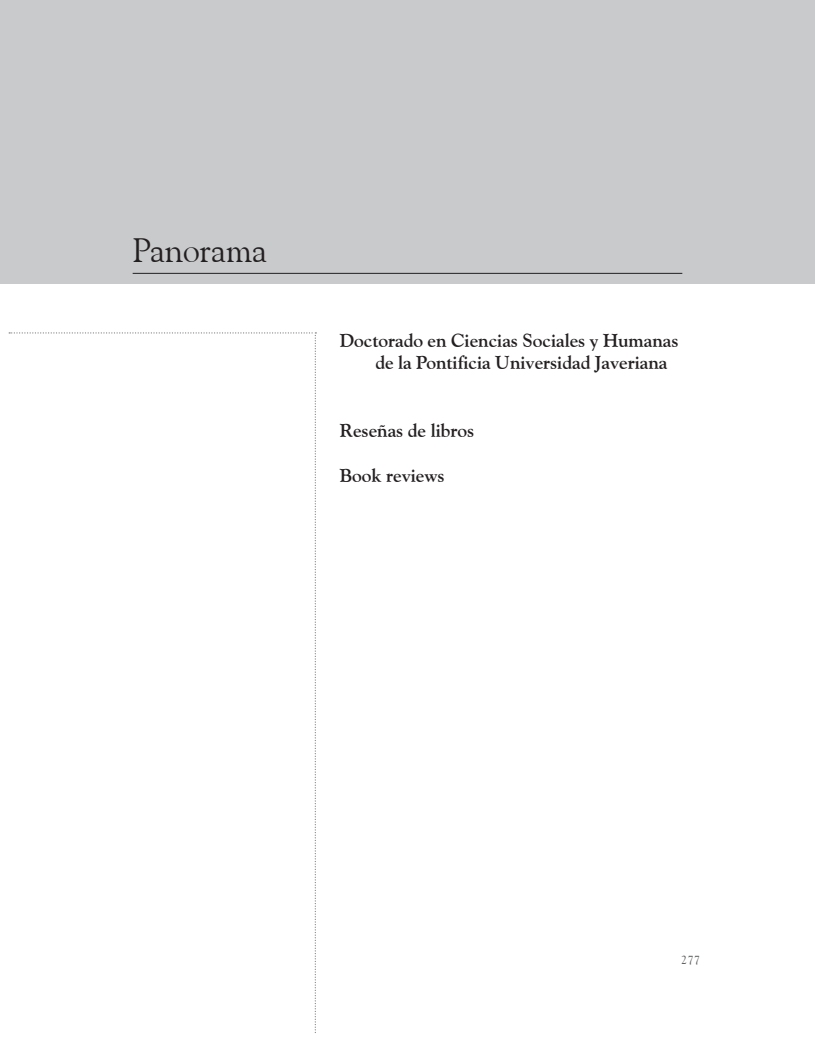
<style>
.page{position:relative;width:815px;height:1043px;background:#fff}
.page>*{position:absolute;margin:0;border:0;box-sizing:border-box;transform-origin:0 0}
.t1{font:33.75px "Goudy Old Style BT";letter-spacing:-.005em;color:#231f20}
.t2{font:700 18.75px/22.5px "Goudy Old Style BT";color:#231f20}
.t3{font:11.88px "Goudy Old Style BT";color:#57585a}
</style>
<div class="page">
<svg style="left:9px;top:332px;width:307px;height:701px"></svg>
<div style="left:0;top:0;width:814px;height:284px;background:#c9cacc"></div>
<hr style="left:133px;top:273px;width:549px;height:1px;background:#231f20">
<h1 class="t1" style="left:133px;top:230px;width:136px">Panorama</h1>
<p class="t2" style="left:375px;top:328px;width:305px;text-indent:-35px">Doctorado en Ciencias Sociales y Humanas de la Pontificia Universidad Javeriana</p>
<p class="t2" style="left:340px;top:418px;width:136px">Reseñas de libros</p>
<p class="t2" style="left:340px;top:463px;width:106px">Book reviews</p>
<p class="t3" style="left:681px;top:952px;width:20px">277</p>
</div>
